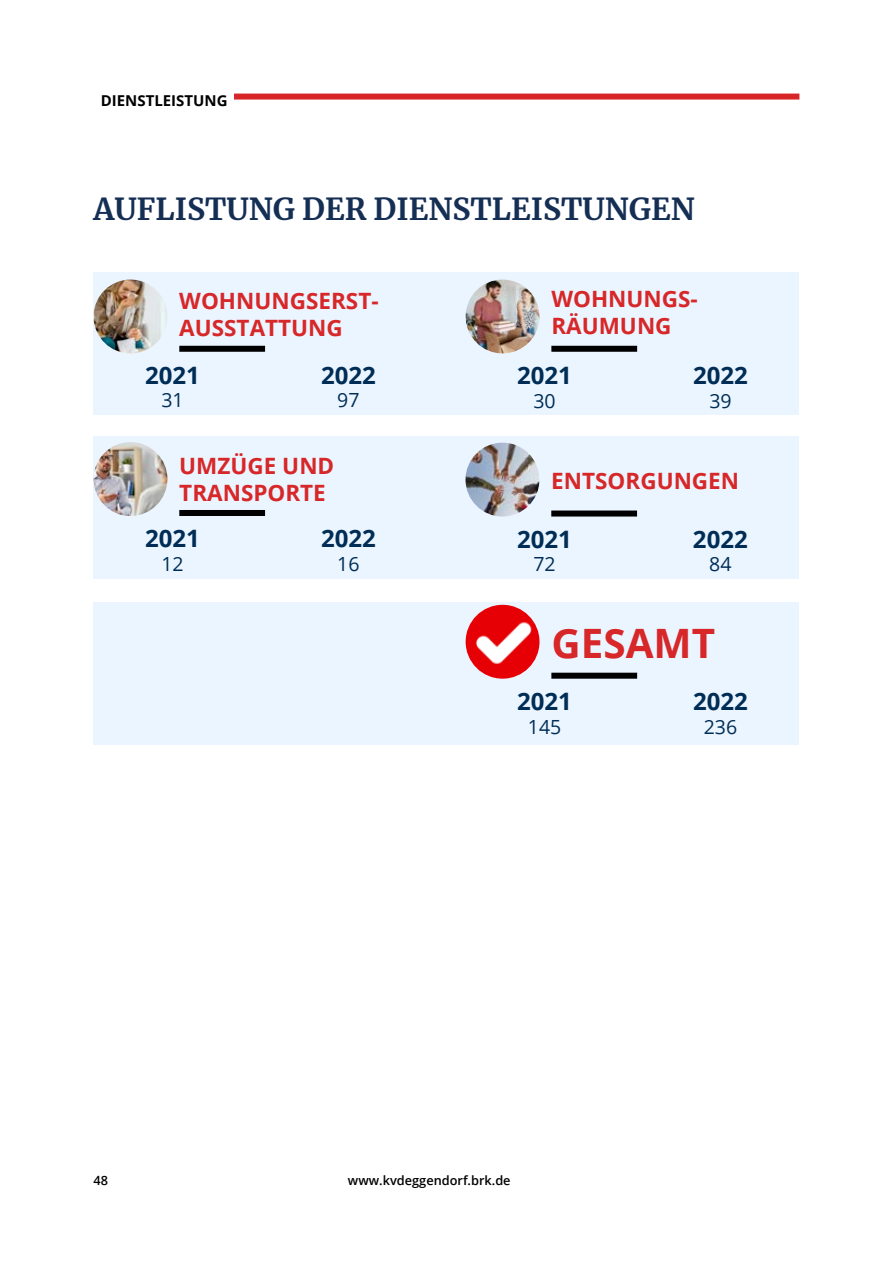
<style>
.page{position:relative;width:893px;height:1263px;background:#fff}
.page>*{position:absolute;margin:0;border:0;box-sizing:border-box;transform-origin:0 0}
.t1{font:700 40.5px "Open Sans";color:#d72728}
.t2{font:700 30px "Merriweather";color:#152e54}
.t3{font:700 24px "Open Sans";color:#002d55}
.t4{font:700 22.5px/27px "Open Sans";color:#d72728}
.t5{font:19.5px "Open Sans";color:#002d55}
.t6{font:700 15px "Open Sans";color:#000}
.t7{font:600 12.75px "Open Sans";color:#000}
</style>
<div class="page">
<div style="left:94px;top:273px;width:705px;height:142px;background:#ebf5ff"></div>
<div style="left:94px;top:437px;width:705px;height:142px;background:#ebf5ff"></div>
<div style="left:94px;top:602px;width:705px;height:142px;background:#ebf5ff"></div>
<div style="left:234px;top:94px;width:565px;height:6px;background:#d72528"></div>
<div style="left:179px;top:346px;width:86px;height:6px;background:#000"></div>
<div style="left:551px;top:346px;width:86px;height:6px;background:#000"></div>
<img style="left:94px;top:280px;width:73px;height:73px;border-radius:37px">
<img style="left:466px;top:280px;width:73px;height:73px;border-radius:37px">
<img style="left:94px;top:442px;width:73px;height:74px;border-radius:37px">
<div style="left:179px;top:510px;width:86px;height:6px;background:#000"></div>
<img style="left:465px;top:443px;width:74px;height:73px;border-radius:37px">
<div style="left:551px;top:510px;width:86px;height:6px;background:#000"></div>
<img style="left:466px;top:605px;width:73px;height:74px;border-radius:37px">
<div style="left:551px;top:673px;width:86px;height:6px;background:#000"></div>
<p class="t6" style="left:101px;top:90px;width:128px">DIENSTLEISTUNG</p>
<h2 class="t2" style="left:94px;top:188px;width:603px">AUFLISTUNG DER DIENSTLEISTUNGEN</h2>
<p class="t4" style="left:179px;top:286px;width:201px">WOHNUNGSERST-<br>AUSSTATTUNG</p>
<p class="t4" style="left:551px;top:284px;width:148px">WOHNUNGS-<br>RÄUMUNG</p>
<p class="t3" style="left:145px;top:358px;width:56px">2021</p>
<p class="t5" style="left:161px;top:386px;width:24px">31</p>
<p class="t3" style="left:321px;top:358px;width:56px">2022</p>
<p class="t5" style="left:337px;top:386px;width:24px">97</p>
<p class="t3" style="left:517px;top:358px;width:56px">2021</p>
<p class="t5" style="left:533px;top:387px;width:24px">30</p>
<p class="t3" style="left:693px;top:358px;width:56px">2022</p>
<p class="t5" style="left:709px;top:387px;width:24px">39</p>
<p class="t4" style="left:179px;top:452px;width:156px">UMZÜGE UND<br>TRANSPORTE</p>
<p class="t3" style="left:145px;top:522px;width:56px">2021</p>
<p class="t5" style="left:161px;top:550px;width:24px">12</p>
<p class="t3" style="left:321px;top:522px;width:56px">2022</p>
<p class="t5" style="left:337px;top:550px;width:24px">16</p>
<p class="t4" style="left:551px;top:467px;width:189px">ENTSORGUNGEN</p>
<p class="t3" style="left:517px;top:522px;width:56px">2021</p>
<p class="t5" style="left:533px;top:551px;width:24px">72</p>
<p class="t3" style="left:693px;top:522px;width:56px">2022</p>
<p class="t5" style="left:709px;top:551px;width:24px">84</p>
<h1 class="t1" style="left:551px;top:614px;width:165px">GESAMT</h1>
<p class="t3" style="left:517px;top:684px;width:56px">2021</p>
<p class="t5" style="left:528px;top:713px;width:35px">145</p>
<p class="t3" style="left:693px;top:684px;width:56px">2022</p>
<p class="t5" style="left:704px;top:713px;width:35px">236</p>
<p class="t7" style="left:94px;top:1171px;width:16px">48</p>
<p class="t7" style="left:348px;top:1171px;width:164px">www.kvdeggendorf.brk.de</p>
</div>
